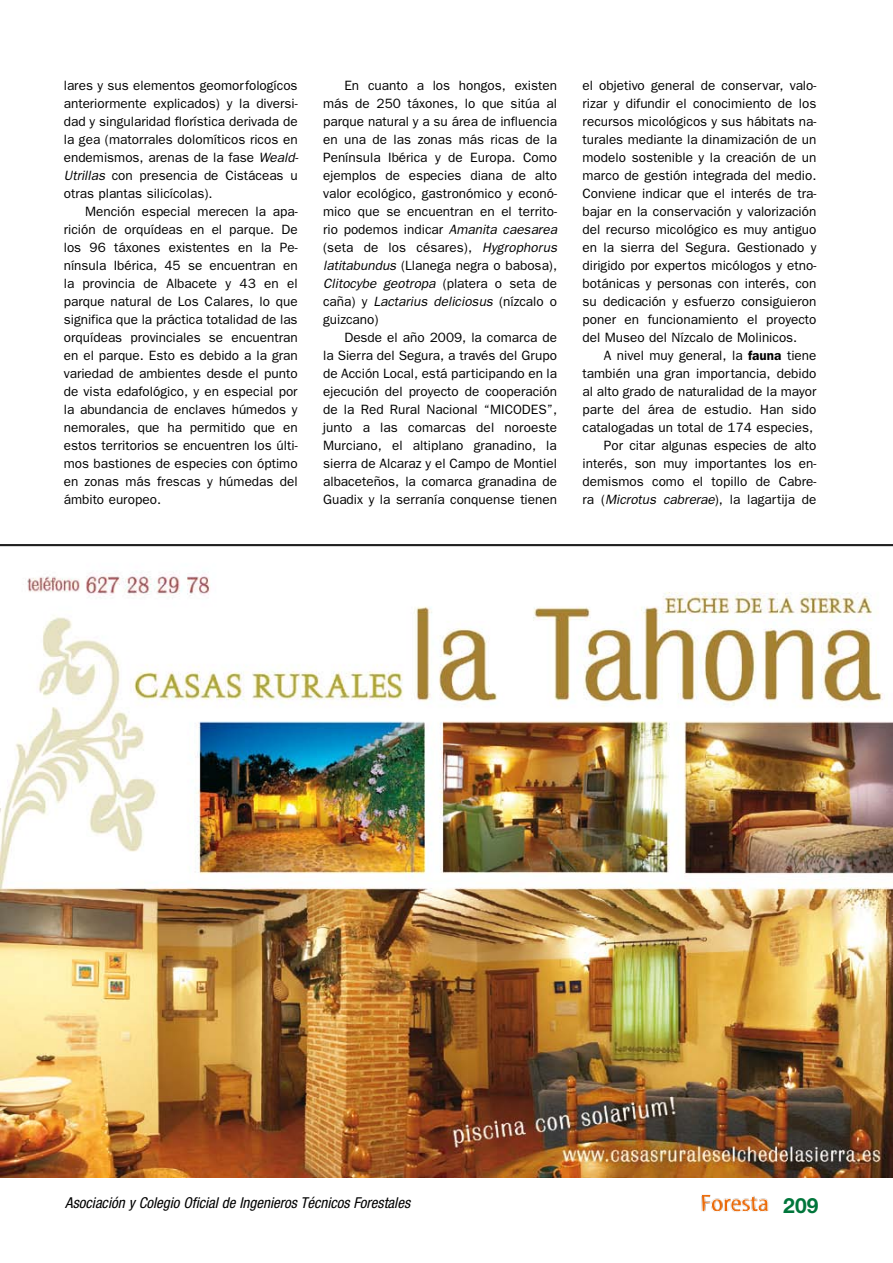
<style>
.page{position:relative;width:893px;height:1263px;background:#fff}
.page>*{position:absolute;margin:0;border:0;box-sizing:border-box;transform-origin:0 0}
.t1{font:700 21px "Helvetica Neue";color:#00763b}
.t2{font:italic condensed 15px "Helvetica Neue";color:#000}
.t3{font:13.5px "Franklin Gothic";color:#000}
.t4{font:italic 13.5px "Franklin Gothic";color:#000}
.s1{font-style:italic}
.s2{font-style:normal}
.s3{font-weight:600}
</style>
<div class="page">
<img style="left:701px;top:1195px;width:67px;height:17px">
<img style="left:0;top:572px;width:893px;height:606px">
<hr style="left:0;top:544px;width:893px;height:1px;background:#000">
<hr style="left:0;top:545px;width:893px;height:1px;background:#000">
<p class="t3" style="left:64px;top:78px;width:235px">lares y sus elementos geomorfologícos</p>
<p class="t3" style="left:64px;top:96px;width:235px">anteriormente explicados) y la diversi-</p>
<p class="t3" style="left:64px;top:114px;width:235px">dad y singularidad florística derivada de</p>
<p class="t3" style="left:64px;top:132px;width:235px">la gea (matorrales dolomíticos ricos en</p>
<p class="t3" style="left:64px;top:150px;width:236px">endemismos, arenas de la fase <span class="s1">Weald-</span></p>
<p class="t3" style="left:64px;top:168px;width:235px"><span class="s1">Utrillas</span> con presencia de Cistáceas u</p>
<p class="t3" style="left:64px;top:186px;width:150px">otras plantas silicícolas).</p>
<p class="t3" style="left:85px;top:204px;width:214px">Mención especial merecen la apa-</p>
<p class="t3" style="left:64px;top:222px;width:235px">rición de orquídeas en el parque. De</p>
<p class="t3" style="left:64px;top:240px;width:235px">los 96 táxones existentes en la Pe-</p>
<p class="t3" style="left:64px;top:258px;width:235px">nínsula Ibérica, 45 se encuentran en</p>
<p class="t3" style="left:64px;top:276px;width:235px">la provincia de Albacete y 43 en el</p>
<p class="t3" style="left:64px;top:294px;width:235px">parque natural de Los Calares, lo que</p>
<p class="t3" style="left:64px;top:312px;width:235px">significa que la práctica totalidad de las</p>
<p class="t3" style="left:64px;top:330px;width:235px">orquídeas provinciales se encuentran</p>
<p class="t3" style="left:64px;top:348px;width:235px">en el parque. Esto es debido a la gran</p>
<p class="t3" style="left:64px;top:366px;width:235px">variedad de ambientes desde el punto</p>
<p class="t3" style="left:64px;top:384px;width:235px">de vista edafológico, y en especial por</p>
<p class="t3" style="left:64px;top:402px;width:235px">la abundancia de enclaves húmedos y</p>
<p class="t3" style="left:64px;top:420px;width:235px">nemorales, que ha permitido que en</p>
<p class="t3" style="left:64px;top:438px;width:235px">estos territorios se encuentren los últi-</p>
<p class="t3" style="left:64px;top:456px;width:235px">mos bastiones de especies con óptimo</p>
<p class="t3" style="left:64px;top:474px;width:235px">en zonas más frescas y húmedas del</p>
<p class="t3" style="left:64px;top:492px;width:99px">ámbito europeo.</p>
<p class="t3" style="left:344px;top:78px;width:214px">En cuanto a los hongos, existen</p>
<p class="t3" style="left:323px;top:96px;width:235px">más de 250 táxones, lo que sitúa al</p>
<p class="t3" style="left:323px;top:114px;width:235px">parque natural y a su área de influencia</p>
<p class="t3" style="left:323px;top:132px;width:235px">en una de las zonas más ricas de la</p>
<p class="t3" style="left:323px;top:150px;width:235px">Península Ibérica y de Europa. Como</p>
<p class="t3" style="left:323px;top:168px;width:235px">ejemplos de especies diana de alto</p>
<p class="t3" style="left:323px;top:186px;width:235px">valor ecológico, gastronómico y econó-</p>
<p class="t3" style="left:323px;top:204px;width:235px">mico que se encuentran en el territo-</p>
<p class="t3" style="left:323px;top:222px;width:235px">rio podemos indicar <span class="s1">Amanita caesarea</span></p>
<p class="t3" style="left:323px;top:240px;width:235px">(seta de los césares), <span class="s1">Hygrophorus</span></p>
<p class="t3" style="left:323px;top:258px;width:235px"><span class="s1">latitabundus</span> (Llanega negra o babosa),</p>
<p class="t4" style="left:323px;top:276px;width:235px">Clitocybe geotropa <span class="s2">(platera o seta de</span></p>
<p class="t4" style="left:323px;top:294px;width:235px"><span class="s2">caña) y</span> Lactarius deliciosus <span class="s2">(nízcalo o</span></p>
<p class="t3" style="left:323px;top:312px;width:57px">guizcano)</p>
<p class="t3" style="left:344px;top:330px;width:214px">Desde el año 2009, la comarca de</p>
<p class="t3" style="left:323px;top:348px;width:235px">la Sierra del Segura, a través del Grupo</p>
<p class="t3" style="left:323px;top:366px;width:235px">de Acción Local, está participando en la</p>
<p class="t3" style="left:323px;top:384px;width:235px">ejecución del proyecto de cooperación</p>
<p class="t3" style="left:323px;top:402px;width:235px">de la Red Rural Nacional “MICODES”,</p>
<p class="t3" style="left:323px;top:420px;width:235px">junto a las comarcas del noroeste</p>
<p class="t3" style="left:323px;top:438px;width:235px">Murciano, el altiplano granadino, la</p>
<p class="t3" style="left:323px;top:456px;width:235px">sierra de Alcaraz y el Campo de Montiel</p>
<p class="t3" style="left:323px;top:474px;width:235px">albaceteños, la comarca granadina de</p>
<p class="t3" style="left:323px;top:492px;width:235px">Guadix y la serranía conquense tienen</p>
<p class="t3" style="left:583px;top:78px;width:235px">el objetivo general de conservar, valo-</p>
<p class="t3" style="left:583px;top:96px;width:235px">rizar y difundir el conocimiento de los</p>
<p class="t3" style="left:583px;top:114px;width:235px">recursos micológicos y sus hábitats na-</p>
<p class="t3" style="left:583px;top:132px;width:235px">turales mediante la dinamización de un</p>
<p class="t3" style="left:583px;top:150px;width:235px">modelo sostenible y la creación de un</p>
<p class="t3" style="left:583px;top:168px;width:235px">marco de gestión integrada del medio.</p>
<p class="t3" style="left:583px;top:186px;width:235px">Conviene indicar que el interés de tra-</p>
<p class="t3" style="left:583px;top:204px;width:235px">bajar en la conservación y valorización</p>
<p class="t3" style="left:583px;top:222px;width:235px">del recurso micológico es muy antiguo</p>
<p class="t3" style="left:583px;top:240px;width:235px">en la sierra del Segura. Gestionado y</p>
<p class="t3" style="left:583px;top:258px;width:235px">dirigido por expertos micólogos y etno-</p>
<p class="t3" style="left:583px;top:276px;width:235px">botánicas y personas con interés, con</p>
<p class="t3" style="left:583px;top:294px;width:235px">su dedicación y esfuerzo consiguieron</p>
<p class="t3" style="left:583px;top:312px;width:235px">poner en funcionamiento el proyecto</p>
<p class="t3" style="left:583px;top:330px;width:216px">del Museo del Nízcalo de Molinicos.</p>
<p class="t3" style="left:604px;top:348px;width:214px">A nivel muy general, la <span class="s3">fauna</span> tiene</p>
<p class="t3" style="left:583px;top:366px;width:235px">también una gran importancia, debido</p>
<p class="t3" style="left:583px;top:384px;width:235px">al alto grado de naturalidad de la mayor</p>
<p class="t3" style="left:583px;top:402px;width:235px">parte del área de estudio. Han sido</p>
<p class="t3" style="left:583px;top:420px;width:232px">catalogadas un total de 174 especies,</p>
<p class="t3" style="left:604px;top:438px;width:214px">Por citar algunas especies de alto</p>
<p class="t3" style="left:583px;top:456px;width:235px">interés, son muy importantes los en-</p>
<p class="t3" style="left:583px;top:474px;width:235px">demismos como el topillo de Cabre-</p>
<p class="t3" style="left:583px;top:492px;width:235px">ra (<span class="s1">Microtus cabrerae</span>), la lagartija de</p>
<p class="t2" style="left:65px;top:1194px;width:346px">Asociación y Colegio Oficial de Ingenieros Técnicos Forestales</p>
<p class="t1" style="left:783px;top:1192px;width:37px">209</p>
</div>
